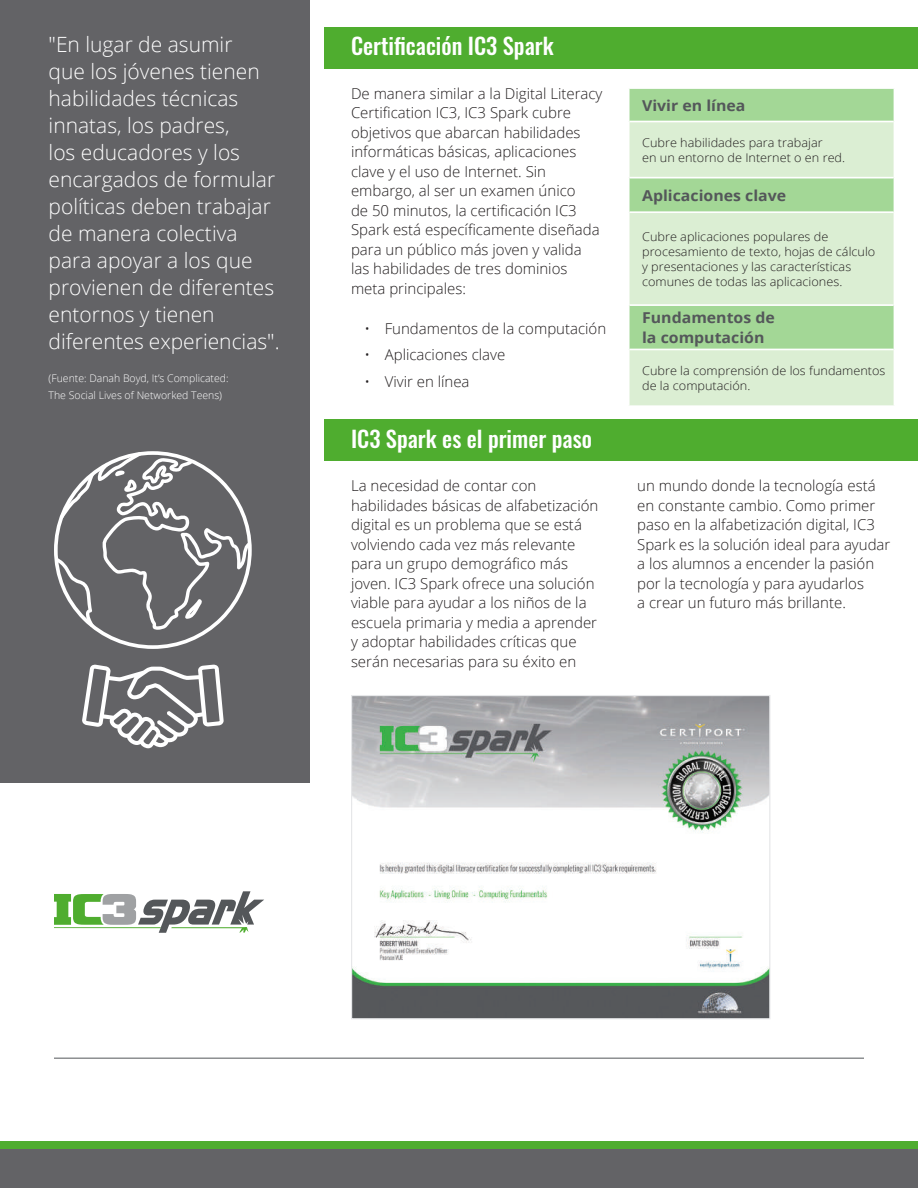
<style>
.page{position:relative;width:918px;height:1188px;background:#fff}
.page>*{position:absolute;margin:0;border:0;box-sizing:border-box;transform-origin:0 0}
.t1{font:500 22.5px "Oswald";color:#fff}
.t2{font:300 21px/27px "Open Sans";color:#fff}
.t3{font:300 15px/19.5px "Open Sans";color:#231f20}
.t4{font:700 15px/19.5px "Open Sans";color:#54575a;scale:1.06 1}
.t5{font:300 12px/15px "Open Sans";color:#231f20;scale:1.06 1}
.t6{font:300 10.5px/16.5px "Open Sans";color:#fff}
</style>
<div class="page">
<div style="left:0;top:1142px;width:918px;height:42px;background:#4fad2f"></div>
<div style="left:0;top:1149px;width:918px;height:39px;background:#636366"></div>
<svg style="left:54px;top:891px;width:210px;height:42px"></svg>
<img style="left:353px;top:697px;width:415px;height:320px">
<div style="left:351px;top:695px;width:419px;height:324px;border:1px solid #e6e7e9"></div>
<div style="left:324px;top:27px;width:594px;height:41px;background:#4fad2f"></div>
<div style="left:324px;top:420px;width:594px;height:41px;background:#4fad2f"></div>
<div style="left:0;top:0;width:310px;height:782px;background:#636366"></div>
<hr style="left:54px;top:1058px;width:810px;height:1px;background:#54575a">
<div style="left:630px;top:89px;width:264px;height:32px;background:#a3d796"></div>
<svg style="left:630px;top:122px;width:264px;height:283px;fill:#dbeed3"></svg>
<hr style="left:630px;top:177px;width:264px;height:1px;background:#fff">
<hr style="left:630px;top:211px;width:264px;height:2px;background:#fff">
<hr style="left:630px;top:304px;width:264px;height:2px;background:#fff">
<hr style="left:630px;top:349px;width:264px;height:1px;background:#fff">
<svg style="left:54px;top:451px;width:198px;height:198px"></svg>
<svg style="left:82px;top:665px;width:142px;height:83px"></svg>
<p class="t2" style="left:49px;top:30px;width:233px">"En lugar de asumir<br>que los jóvenes tienen habilidades técnicas innatas, los padres,<br>los educadores y los encargados de formular políticas deben trabajar de manera colectiva para apoyar a los que provienen de diferentes entornos y tienen diferentes experiencias".</p>
<p class="t6" style="left:49px;top:370px;width:182px">(Fuente: Danah Boyd, It’s Complicated:<br>The Social Lives of Networked Teens)</p>
<h1 class="t1" style="left:351px;top:34px;width:204px">Certificación IC3 Spark</h1>
<p class="t3" style="left:351px;top:83px;width:253px">De manera similar a la Digital Literacy Certification IC3, IC3 Spark cubre objetivos que abarcan habilidades informáticas básicas, aplicaciones clave y el uso de Internet. Sin embargo, al ser un examen único<br>de 50 minutos, la certificación IC3<br>Spark está específicamente diseñada para un público más joven y valida las habilidades de tres dominios meta principales:</p>
<p class="t3" style="left:364px;top:319px;width:243px">• Fundamentos de la computación</p>
<p class="t3" style="left:364px;top:345px;width:142px">• Aplicaciones clave</p>
<p class="t3" style="left:364px;top:371px;width:107px">• Vivir en línea</p>
<h1 class="t1" style="left:351px;top:427px;width:242px">IC3 Spark es el primer paso</h1>
<p class="t4" style="left:642px;top:95px;width:99px">Vivir en línea</p>
<p class="t5" style="left:642px;top:134px;width:193px">Cubre habilidades para trabajar<br>en un entorno de Internet o en red.</p>
<p class="t4" style="left:642px;top:185px;width:137px">Aplicaciones clave</p>
<p class="t5" style="left:642px;top:229px;width:222px">Cubre aplicaciones populares de procesamiento de texto, hojas de cálculo y presentaciones y las características comunes de todas las aplicaciones.</p>
<p class="t4" style="left:642px;top:308px;width:127px">Fundamentos de la computación</p>
<p class="t5" style="left:642px;top:363px;width:231px">Cubre la comprensión de los fundamentos de la computación.</p>
<p class="t3" style="left:351px;top:476px;width:249px">La necesidad de contar con habilidades básicas de alfabetización digital es un problema que se está volviendo cada vez más relevante para un grupo demográfico más joven. IC3 Spark ofrece una solución viable para ayudar a los niños de la escuela primaria y media a aprender y adoptar habilidades críticas que serán necesarias para su éxito en</p>
<p class="t3" style="left:637px;top:476px;width:255px">un mundo donde la tecnología está en constante cambio. Como primer paso en la alfabetización digital, IC3<br>Spark es la solución ideal para ayudar a los alumnos a encender la pasión por la tecnología y para ayudarlos<br>a crear un futuro más brillante.</p>
</div>
